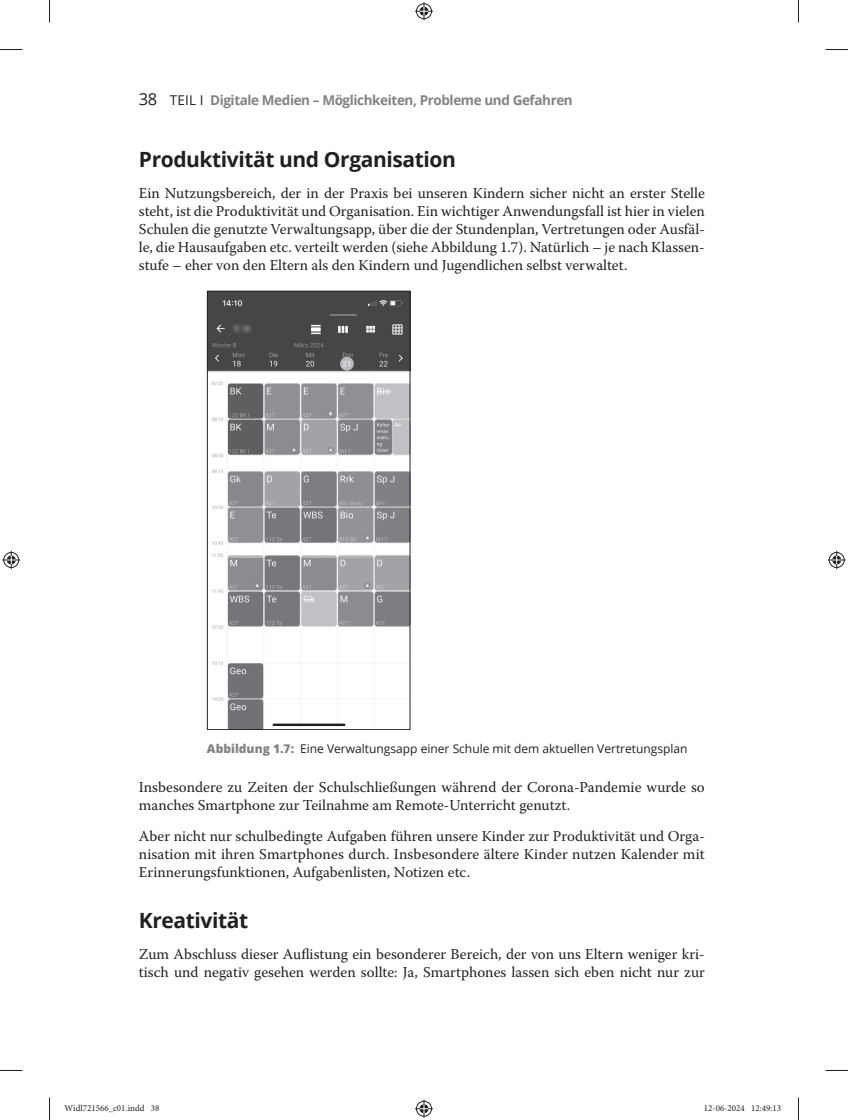
<style>
.page{position:relative;width:848px;height:1120px;background:#fff}
.page>*{position:absolute;margin:0;border:0;box-sizing:border-box;transform-origin:0 0}
.t1{font:700 21px "Open Sans";letter-spacing:-.02em;color:#231f20}
.t2{font:15px/18px "Warnock Pro";color:#231f20;text-align:justify}
.t3{font:700 13.5px "Open Sans";letter-spacing:-.03em;color:#808285}
.t4{font:12px "Open Sans";color:#231f20}
.t5{font:9px "Minion Pro";color:#231f20}
.s1{font-weight:400;font-size:16.5px;color:#231f20}
.s2{font-weight:400;color:#231f20}
.s3{font-weight:800;color:#808285}
</style>
<div class="page">
<img style="left:209px;top:293px;width:199px;height:435px">
<div style="left:207px;top:291px;width:203px;height:439px;border:1px solid #231f20"></div>
<svg style="left:0;top:49px;width:22px;height:1px"></svg>
<svg style="left:825px;top:49px;width:22px;height:1px"></svg>
<svg style="left:0;top:1070px;width:22px;height:1px"></svg>
<svg style="left:825px;top:1070px;width:22px;height:1px"></svg>
<svg style="left:49px;top:0;width:1px;height:23px"></svg>
<svg style="left:49px;top:1097px;width:1px;height:22px"></svg>
<svg style="left:798px;top:0;width:1px;height:23px"></svg>
<svg style="left:798px;top:1097px;width:1px;height:22px"></svg>
<svg style="left:415px;top:2px;width:18px;height:18px"></svg>
<svg style="left:415px;top:1099px;width:18px;height:18px"></svg>
<svg style="left:2px;top:551px;width:18px;height:18px"></svg>
<svg style="left:827px;top:551px;width:18px;height:18px"></svg>
<p class="t3" style="left:139px;top:90px;width:435px"><span class="s1">38</span> <span class="s2">TEIL I</span> Digitale Medien – Möglichkeiten, Probleme und Gefahren</p>
<h1 class="t1" style="left:139px;top:144px;width:318px">Produktivität und Organisation</h1>
<p class="t2" style="left:139px;top:183px;width:567px">Ein Nutzungsbereich, der in der Praxis bei unseren Kindern sicher nicht an erster Stelle steht, ist die Produktivität und Organisation. Ein wichtiger Anwendungsfall ist hier in vielen Schulen die genutzte Verwaltungsapp, über die der Stundenplan, Vertretungen oder Ausfäl&shy;le, die Hausaufgaben etc. verteilt werden (siehe Abbildung 1.7). Natürlich – je nach Klassen&shy;stufe – eher von den Eltern als den Kindern und Jugendlichen selbst verwaltet.</p>
<p class="t4" style="left:207px;top:740px;width:482px"><span class="s3">Abbildung 1.7:</span> Eine Verwaltungsapp einer Schule mit dem aktuellen Vertretungsplan</p>
<p class="t2" style="left:139px;top:778px;width:567px">Insbesondere zu Zeiten der Schulschließungen während der Corona-Pandemie wurde so manches Smartphone zur Teilnahme am Remote-Unterricht genutzt.</p>
<p class="t2" style="left:139px;top:827px;width:567px">Aber nicht nur schulbedingte Aufgaben führen unsere Kinder zur Produktivität und Orga&shy;nisation mit ihren Smartphones durch. Insbesondere ältere Kinder nutzen Kalender mit Erinnerungsfunktionen, Aufgabenlisten, Notizen etc.</p>
<h1 class="t1" style="left:139px;top:905px;width:111px">Kreativität</h1>
<p class="t2" style="left:139px;top:944px;width:567px">Zum Abschluss dieser Auflistung ein besonderer Bereich, der von uns Eltern weniger kri&shy;tisch und negativ gesehen werden sollte: Ja, Smartphones lassen sich eben nicht nur zur</p>
<p class="t5" style="left:64px;top:1102px;width:96px">Widl721566_c01.indd 38</p>
<p class="t5" style="left:703px;top:1102px;width:79px">12-06-2024 12:49:13</p>
</div>
